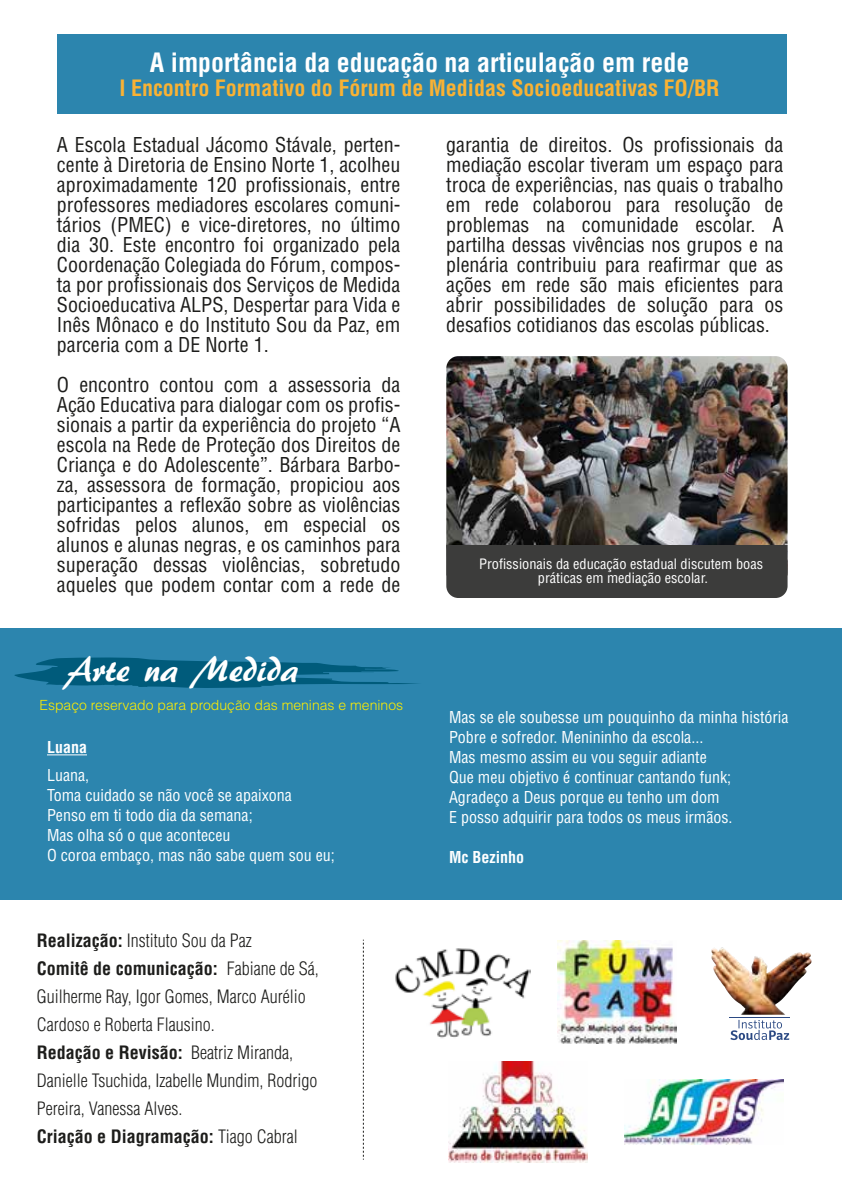
<style>
.page{position:relative;width:842px;height:1191px;background:#fff}
.page>*{position:absolute;margin:0;border:0;box-sizing:border-box;transform-origin:0 0}
.t1{font:37.6px "ARBERKLEY";color:#fff}
.t2{font:700 condensed 26px "Helvetica LT Std";color:#fff}
.t3{font:700 condensed 22px "Helvetica LT Std";color:#f9b234}
.t4{font:condensed 20px/20px "Helvetica LT Std";color:#1d1d1b;text-align:justify}
.t5{font:300 condensed 18px/28px "Helvetica LT Std";color:#1d1d1b}
.t6{font:condensed 16px/20px "Helvetica LT Std";color:#fff}
.t7{font:700 condensed 16px "Helvetica LT Std";color:#fff}
.t8{font:condensed 14px/14px "Helvetica LT Std";color:#fff;text-align:center}
.t9{font:300 14px "Helvetica LT Std";color:#ffed00}
.s1{font-weight:700}
</style>
<div class="page">
<img style="left:395px;top:948px;width:135px;height:90px">
<img style="left:557px;top:940px;width:119px;height:103px">
<svg style="left:730px;top:1019px;width:59px;height:21px"></svg>
<hr style="left:730px;top:1017px;width:60px;height:1px;background:#2b4983">
<img style="left:711px;top:947px;width:101px;height:67px">
<svg style="left:363px;top:939px;width:1px;height:220px"></svg>
<div style="left:57px;top:35px;width:730px;height:79px;background:#2c85ae"></div>
<img style="left:446px;top:356px;width:341px;height:189px">
<div style="left:446px;top:545px;width:341px;height:53px;background:#3c3c3b"></div>
<div style="left:0;top:627px;width:842px;height:272px;background:#2c85ae"></div>
<svg style="left:14px;top:657px;width:404px;height:31px"></svg>
<hr style="left:47px;top:754px;width:40px;height:1px;background:#fff">
<img style="left:448px;top:1061px;width:139px;height:101px">
<img style="left:625px;top:1079px;width:158px;height:65px">
<h2 class="t2" style="left:150px;top:46px;width:541px">A importância da educação na articulação em rede</h2>
<p class="t3" style="left:120px;top:74px;width:602px">I Encontro Formativo do Fórum de Medidas Socioeducativas FO/BR</p>
<p class="t4" style="left:446px;top:134px;width:339px">garantia de direitos. Os profissionais da mediação escolar tiveram um espaço para troca de experiências, nas quais o trabalho em rede colaborou para resolução de problemas na comunidade escolar. A partilha dessas vivências nos grupos e na plenária contribuiu para reafirmar que as ações em rede são mais eficientes para abrir possibilidades de solução para os desafios cotidianos das escolas públicas.</p>
<p class="t4" style="left:57px;top:134px;width:345px">A Escola Estadual Jácomo Stávale, perten&shy;cente à Diretoria de Ensino Norte 1, acolheu aproximadamente 120 profissionais, entre professores mediadores escolares comuni&shy;tários (PMEC) e vice-diretores, no último dia 30. Este encontro foi organizado pela Coordenação Colegiada do Fórum, compos&shy;ta por profissionais dos Serviços de Medida Socioeducativa ALPS, Despertar para Vida e Inês Mônaco e do Instituto Sou da Paz, em parceria com a DE Norte 1.</p>
<p class="t4" style="left:57px;top:374px;width:345px">O encontro contou com a assessoria da Ação Educativa para dialogar com os profis&shy;sionais a partir da experiência do projeto “A escola na Rede de Proteção dos Direitos de Criança e do Adolescente”. Bárbara Barbo&shy;za, assessora de formação, propiciou aos participantes a reflexão sobre as violências sofridas pelos alunos, em especial os alunos e alunas negras, e os caminhos para superação dessas violências, sobretudo aqueles que podem contar com a rede de</p>
<p class="t8" style="left:479px;top:557px;width:285px">Profissionais da educação estadual discutem boas práticas em mediação escolar.</p>
<h1 class="t1" style="left:65px;top:645px;width:234px">Arte na Medida</h1>
<p class="t9" style="left:39px;top:696px;width:365px">Espaço reservado para produção das meninas e meninos</p>
<p class="t7" style="left:47px;top:737px;width:41px">Luana</p>
<p class="t6" style="left:47px;top:765px;width:289px">Luana,<br>Toma cuidado se não você se apaixona<br>Penso em ti todo dia da semana;<br>Mas olha só o que aconteceu<br>O coroa embaço, mas não sabe quem sou eu;</p>
<p class="t5" style="left:37px;top:926px;width:283px"><span class="s1">Realização:</span> Instituto Sou da Paz<br><span class="s1">Comitê de comunicação:</span> Fabiane de Sá, Guilherme Ray, Igor Gomes, Marco Aurélio Cardoso e Roberta Flausino.<br><span class="s1">Redação e Revisão:</span> Beatriz Miranda, Danielle Tsuchida, Izabelle Mundim, Rodrigo Pereira, Vanessa Alves.<br><span class="s1">Criação e Diagramação:</span> Tiago Cabral</p>
<p class="t6" style="left:449px;top:707px;width:341px">Mas se ele soubesse um pouquinho da minha história Pobre e sofredor. Menininho da escola...<br>Mas mesmo assim eu vou seguir adiante<br>Que meu objetivo é continuar cantando funk; Agradeço a Deus porque eu tenho um dom<br>E posso adquirir para todos os meus irmãos.</p>
<p class="t7" style="left:449px;top:847px;width:77px">Mc Bezinho</p>
</div>
